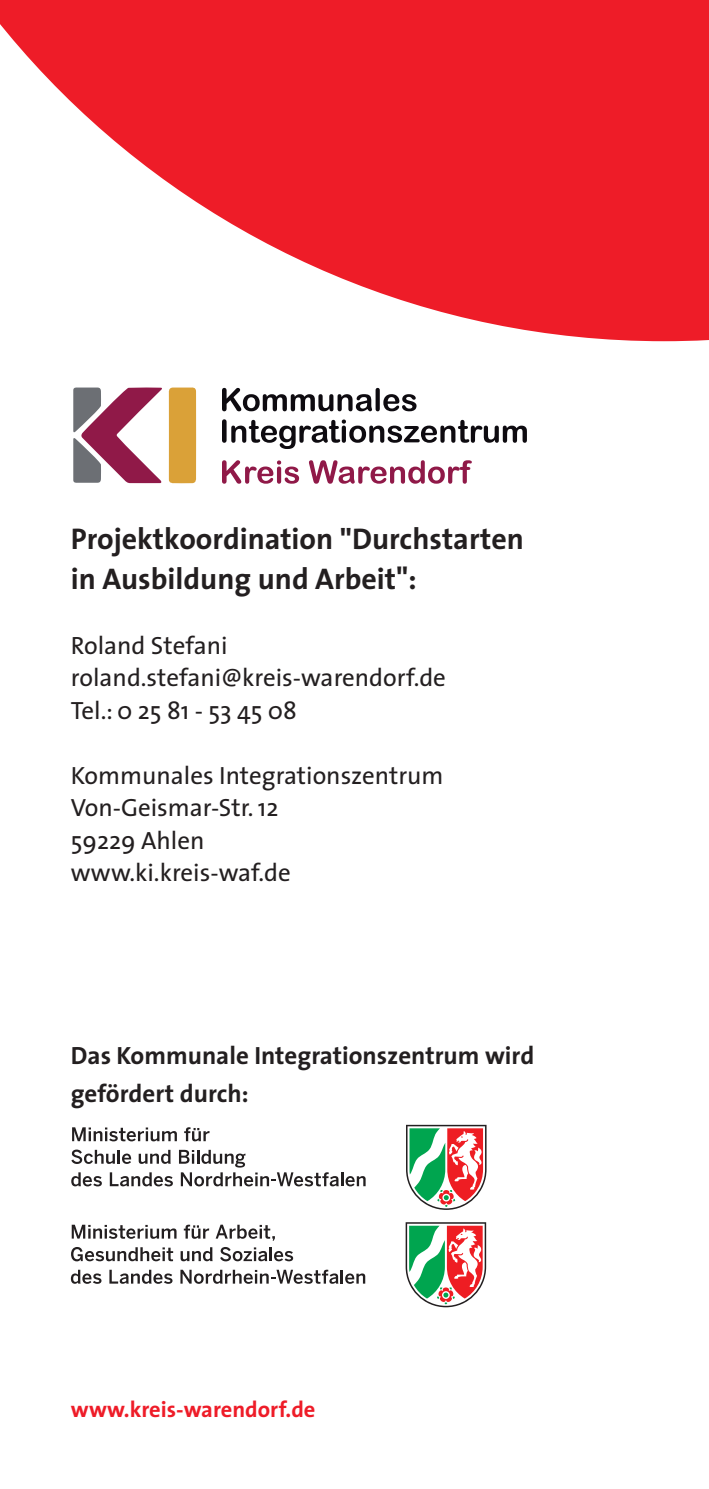
<style>
.page{position:relative;width:709px;height:1489px;background:#fff}
.page>*{position:absolute;margin:0;border:0;box-sizing:border-box;transform-origin:0 0}
.t1{font:700 30px/40px "The Sans";color:#231f20}
.t2{font:25px/32.5px "The Sans";color:#231f20}
.t3{font:700 25px/37.5px "The Sans";color:#231f20}
.t4{font:700 22.5px "The Sans";color:#ee1c28}
.s1{font-family:"The Sans C4 s"}
</style>
<div class="page">
<svg style="left:406px;top:1124px;width:80px;height:85px"></svg>
<svg style="left:72px;top:1127px;width:105px;height:14px"></svg>
<svg style="left:184px;top:1127px;width:25px;height:14px"></svg>
<svg style="left:71px;top:1149px;width:60px;height:14px"></svg>
<svg style="left:139px;top:1149px;width:32px;height:14px"></svg>
<svg style="left:71px;top:1172px;width:31px;height:14px"></svg>
<svg style="left:110px;top:1172px;width:63px;height:14px"></svg>
<svg style="left:179px;top:1149px;width:186px;height:37px"></svg>
<svg style="left:405px;top:1222px;width:81px;height:85px"></svg>
<svg style="left:72px;top:1224px;width:104px;height:14px"></svg>
<svg style="left:184px;top:1224px;width:25px;height:14px"></svg>
<svg style="left:216px;top:1224px;width:59px;height:16px"></svg>
<svg style="left:71px;top:1247px;width:102px;height:14px"></svg>
<svg style="left:181px;top:1247px;width:32px;height:14px"></svg>
<svg style="left:220px;top:1247px;width:73px;height:14px"></svg>
<svg style="left:71px;top:1269px;width:30px;height:14px"></svg>
<svg style="left:109px;top:1269px;width:63px;height:14px"></svg>
<svg style="left:180px;top:1269px;width:185px;height:14px"></svg>
<svg style="left:0;top:0;width:709px;height:341px;fill:#ee1c28"></svg>
<svg style="left:73px;top:387px;width:123px;height:96px"></svg>
<svg style="left:222px;top:388px;width:194px;height:23px"></svg>
<svg style="left:222px;top:419px;width:305px;height:30px"></svg>
<svg style="left:222px;top:460px;width:77px;height:23px"></svg>
<svg style="left:309px;top:460px;width:163px;height:23px"></svg>
<p class="t1" style="left:71px;top:518px;width:454px">Projektkoordination <span class="s1">"</span>Durchstarten in Ausbildung und Arbeit":</p>
<p class="t2" style="left:71px;top:629px;width:376px">Roland Stefani roland.stefani@kreis-warendorf.de<br>Tel.: 0 25 81 - 53 45 08</p>
<p class="t2" style="left:71px;top:759px;width:374px">Kommunales Integrationszentrum<br>Von-Geismar-Str. 12<br>59229 Ahlen<br>www.ki.kreis-waf.de</p>
<p class="t3" style="left:71px;top:1037px;width:465px">Das Kommunale Integrationszentrum wird gefördert durch:</p>
<p class="t4" style="left:71px;top:1394px;width:246px">www.kreis-warendorf.de</p>
</div>
